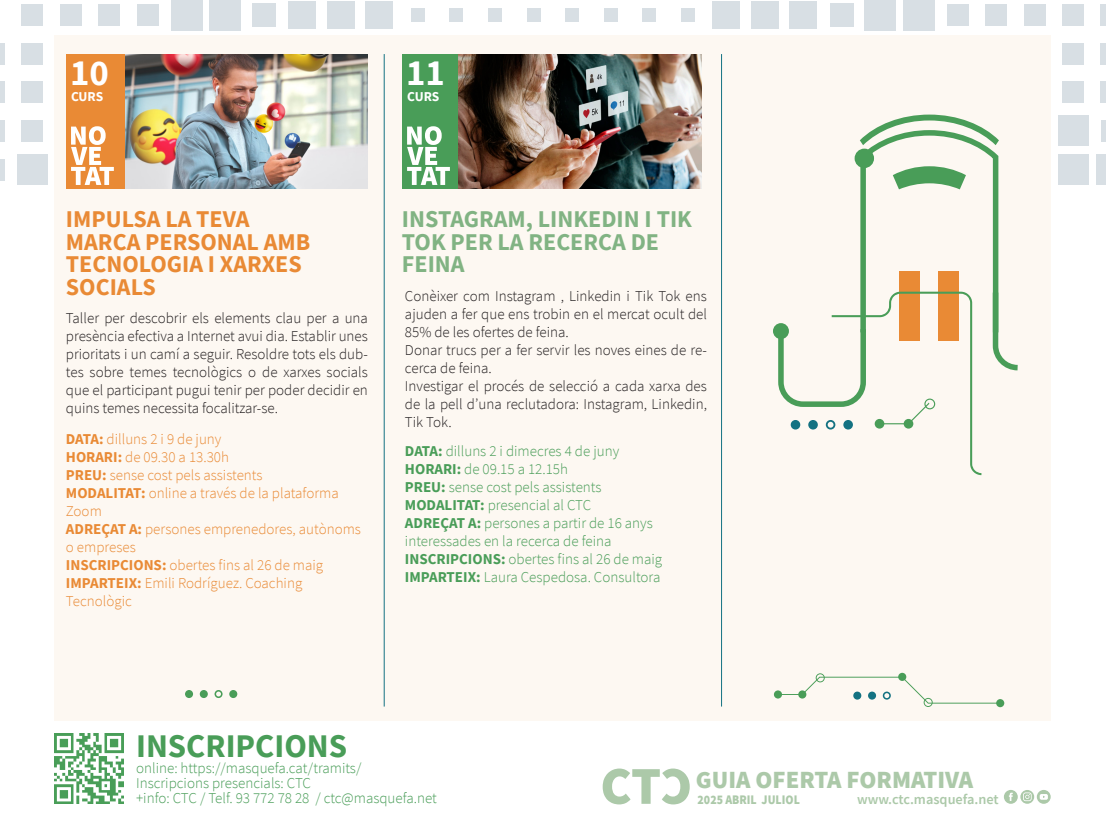
<style>
.page{position:relative;width:1106px;height:830px;background:#fff}
.page>*{position:absolute;margin:0;border:0;box-sizing:border-box;transform-origin:0 0}
.t1{font:700 36.75px "Source Sans Pro";color:#fff}
.t2{font:700 33px "Source Sans Pro";color:#499d58}
.t3{font:900 24.6px "Source Sans Pro";color:#acc9a9}
.NOMS_CURSOS{font:700 24px/22.5px "Source Sans Pro";color:#e98a35}
.NOMS_CURSOS-2{font:700 24px/22.5px "Source Sans Pro";color:#81b383}
.t4{font:300 15px/18px "Source Sans Pro";color:#231f20;text-align:justify}
.pa_de_text{font:300 15px/15px "Source Sans Pro";color:#499d58}
.pa_de_text-2{font:300 15px/18px "Source Sans Pro";color:#e98a35}
.t5{font:600 14.25px "Source Sans Pro";color:#acc9a9}
.t6{font:700 13.5px "Source Sans Pro";letter-spacing:-.015em;color:#fff}
.t7{font:900 13.05px "Source Sans Pro";color:#acc9a9;scale:.9 1}
.s1{font-weight:700}
</style>
<div class="page">
<svg style="left:1004px;top:790px;width:46px;height:13px"></svg>
<img style="left:54px;top:733px;width:70px;height:70px">
<svg style="left:602px;top:768px;width:87px;height:36px"></svg>
<div style="left:21px;top:4px;width:22px;height:22px;background:#d8dfe4"></div>
<div style="left:60px;top:4px;width:22px;height:22px;background:#d8dfe4"></div>
<div style="left:99px;top:4px;width:21px;height:22px;background:#d8dfe4"></div>
<div style="left:137px;top:4px;width:22px;height:22px;background:#d8dfe4"></div>
<div style="left:171px;top:0;width:31px;height:31px;background:#d8dfe4"></div>
<div style="left:209px;top:0;width:32px;height:31px;background:#d8dfe4"></div>
<div style="left:252px;top:3px;width:23px;height:24px;background:#d8dfe4"></div>
<div style="left:289px;top:2px;width:27px;height:27px;background:#d8dfe4"></div>
<div style="left:327px;top:2px;width:27px;height:27px;background:#d8dfe4"></div>
<div style="left:366px;top:2px;width:27px;height:27px;background:#d8dfe4"></div>
<div style="left:411px;top:8px;width:14px;height:14px;background:#d8dfe4"></div>
<div style="left:449px;top:8px;width:14px;height:14px;background:#d8dfe4"></div>
<div style="left:488px;top:8px;width:14px;height:14px;background:#d8dfe4"></div>
<div style="left:526px;top:8px;width:14px;height:14px;background:#d8dfe4"></div>
<div style="left:565px;top:8px;width:14px;height:14px;background:#d8dfe4"></div>
<div style="left:603px;top:8px;width:14px;height:14px;background:#d8dfe4"></div>
<div style="left:642px;top:8px;width:14px;height:14px;background:#d8dfe4"></div>
<div style="left:680px;top:8px;width:14px;height:14px;background:#d8dfe4"></div>
<div style="left:712px;top:2px;width:27px;height:27px;background:#d8dfe4"></div>
<div style="left:751px;top:2px;width:27px;height:27px;background:#d8dfe4"></div>
<div style="left:789px;top:2px;width:28px;height:27px;background:#d8dfe4"></div>
<div style="left:830px;top:3px;width:23px;height:24px;background:#d8dfe4"></div>
<div style="left:865px;top:0;width:31px;height:31px;background:#d8dfe4"></div>
<div style="left:903px;top:0;width:31px;height:31px;background:#d8dfe4"></div>
<div style="left:946px;top:4px;width:22px;height:22px;background:#d8dfe4"></div>
<div style="left:985px;top:4px;width:22px;height:22px;background:#d8dfe4"></div>
<div style="left:1023px;top:4px;width:22px;height:22px;background:#d8dfe4"></div>
<div style="left:1062px;top:4px;width:22px;height:22px;background:#d8dfe4"></div>
<div style="left:1100px;top:4px;width:6px;height:22px;background:#d8dfe4"></div>
<div style="left:0;top:43px;width:5px;height:22px;background:#d8dfe4"></div>
<div style="left:22px;top:43px;width:21px;height:22px;background:#d8dfe4"></div>
<div style="left:1062px;top:43px;width:22px;height:22px;background:#d8dfe4"></div>
<div style="left:1100px;top:43px;width:6px;height:22px;background:#d8dfe4"></div>
<div style="left:0;top:81px;width:5px;height:22px;background:#d8dfe4"></div>
<div style="left:22px;top:81px;width:21px;height:22px;background:#d8dfe4"></div>
<div style="left:1062px;top:81px;width:22px;height:22px;background:#d8dfe4"></div>
<div style="left:1100px;top:81px;width:6px;height:22px;background:#d8dfe4"></div>
<div style="left:0;top:120px;width:5px;height:22px;background:#d8dfe4"></div>
<div style="left:22px;top:120px;width:21px;height:22px;background:#d8dfe4"></div>
<div style="left:1057px;top:115px;width:31px;height:31px;background:#d8dfe4"></div>
<div style="left:1101px;top:120px;width:5px;height:22px;background:#d8dfe4"></div>
<div style="left:0;top:159px;width:5px;height:21px;background:#d8dfe4"></div>
<div style="left:17px;top:154px;width:31px;height:31px;background:#d8dfe4"></div>
<div style="left:1057px;top:154px;width:31px;height:31px;background:#d8dfe4"></div>
<div style="left:1096px;top:154px;width:10px;height:31px;background:#d8dfe4"></div>
<div style="left:55px;top:35px;width:996px;height:685px;background:#fdf8f2"></div>
<hr style="left:384px;top:54px;width:1px;height:652px;background:#147282">
<div style="left:66px;top:54px;width:91px;height:135px;background:#e98a35"></div>
<img style="left:125px;top:54px;width:243px;height:135px">
<div style="left:186px;top:690px;width:6px;height:7px;background:#499d58;border-radius:50%"></div>
<div style="left:185px;top:689px;width:8px;height:8px;border:2px solid #499d58;border-radius:50%"></div>
<div style="left:200px;top:690px;width:7px;height:7px;background:#499d58;border-radius:50%"></div>
<div style="left:200px;top:689px;width:8px;height:8px;border:2px solid #499d58;border-radius:50%"></div>
<div style="left:214px;top:689px;width:8px;height:8px;border:2px solid #499d58;border-radius:50%"></div>
<div style="left:230px;top:690px;width:6px;height:7px;background:#499d58;border-radius:50%"></div>
<div style="left:229px;top:689px;width:8px;height:8px;border:2px solid #499d58;border-radius:50%"></div>
<div style="left:402px;top:54px;width:90px;height:135px;background:#499d58"></div>
<img style="left:459px;top:54px;width:242px;height:135px">
<svg style="left:71px;top:126px;width:43px;height:59px"></svg>
<svg style="left:996px;top:698px;width:8px;height:8px"></svg>
<div style="left:774px;top:690px;width:8px;height:8px;background:#499d58;border-radius:50%"></div>
<svg style="left:780px;top:673px;width:220px;height:33px"></svg>
<hr style="left:721px;top:54px;width:1px;height:652px;background:#147282">
<svg style="left:407px;top:126px;width:43px;height:59px"></svg>
<div style="left:773px;top:323px;width:16px;height:16px;border:2px solid #499d58;border-radius:50%"></div>
<svg style="left:775px;top:114px;width:243px;height:361px"></svg>
<p class="t1" style="left:70px;top:48px;width:40px">10</p>
<p class="t6" style="left:71px;top:87px;width:34px">CURS</p>
<p class="t1" style="left:406px;top:48px;width:40px">11</p>
<p class="t6" style="left:407px;top:87px;width:34px">CURS</p>
<p class="NOMS_CURSOS" style="left:66px;top:207px;width:246px">IMPULSA LA TEVA<br>MARCA PERSONAL AMB<br>TECNOLOGIA I XARXES<br>SOCIALS</p>
<p class="t4" style="left:66px;top:309px;width:303px">Taller per descobrir els elements clau per a una presència efectiva a Internet avui dia. Establir unes prioritats i un camí a seguir. Resoldre tots els dub&shy;tes sobre temes tecnològics o de xarxes socials que el participant pugui tenir per poder decidir en quins temes necessita focalitzar-se.</p>
<p class="pa_de_text-2" style="left:66px;top:429px;width:157px"><span class="s1">DATA:</span> dilluns 2 i 9 de juny</p>
<p class="pa_de_text-2" style="left:66px;top:447px;width:164px"><span class="s1">HORARI:</span> de 09.30 a 13.30h</p>
<p class="pa_de_text-2" style="left:66px;top:465px;width:198px"><span class="s1">PREU:</span> sense cost pels assistents</p>
<p class="pa_de_text-2" style="left:66px;top:483px;width:274px"><span class="s1">MODALITAT:</span> online a través de la plataforma<br>Zoom</p>
<p class="pa_de_text-2" style="left:66px;top:519px;width:296px"><span class="s1">ADREÇAT A:</span> persones emprenedores, autònoms o empreses</p>
<p class="pa_de_text-2" style="left:66px;top:555px;width:259px"><span class="s1">INSCRIPCIONS:</span> obertes fins al 26 de maig</p>
<p class="pa_de_text-2" style="left:66px;top:573px;width:238px"><span class="s1">IMPARTEIX:</span> Emili Rodríguez. Coaching<br>Tecnològic</p>
<p class="NOMS_CURSOS-2" style="left:402px;top:207px;width:291px">INSTAGRAM, LINKEDIN I TIK<br>TOK PER LA RECERCA DE<br>FEINA</p>
<p class="t4" style="left:405px;top:286px;width:303px">Conèixer com Instagram , Linkedin i Tik Tok ens ajuden a fer que ens trobin en el mercat ocult del 85% de les ofertes de feina.</p>
<p class="t4" style="left:405px;top:340px;width:303px">Donar trucs per a fer servir les noves eines de re&shy;cerca de feina.</p>
<p class="t4" style="left:405px;top:376px;width:303px">Investigar el procés de selecció a cada xarxa des de la pell d’una reclutadora: Instagram, Linkedin, Tik Tok.</p>
<p class="pa_de_text" style="left:405px;top:443px;width:216px"><span class="s1">DATA:</span> dilluns 2 i dimecres 4 de juny</p>
<p class="pa_de_text" style="left:405px;top:461px;width:164px"><span class="s1">HORARI:</span> de 09.15 a 12.15h</p>
<p class="pa_de_text" style="left:405px;top:479px;width:198px"><span class="s1">PREU:</span> sense cost pels assistents</p>
<p class="pa_de_text" style="left:405px;top:497px;width:188px"><span class="s1">MODALITAT:</span> presencial al CTC</p>
<p class="pa_de_text" style="left:405px;top:514px;width:249px;line-height:18px"><span class="s1">ADREÇAT A:</span> persones a partir de 16 anys interessades en la recerca de feina</p>
<p class="pa_de_text" style="left:405px;top:551px;width:259px"><span class="s1">INSCRIPCIONS:</span> obertes fins al 26 de maig</p>
<p class="pa_de_text" style="left:405px;top:569px;width:257px"><span class="s1">IMPARTEIX:</span> Laura Cespedosa. Consultora</p>
<h2 class="t2" style="left:136px;top:723px;width:213px">INSCRIPCIONS</h2>
<p class="pa_de_text" style="left:136px;top:760px;width:302px">online: https://masquefa.cat/tramits/<br>Inscripcions presencials: CTC<br>+info: CTC / Telf. 93 772 78 28 / ctc@masquefa.net</p>
<h3 class="t3" style="left:696px;top:762px;width:279px">GUIA OFERTA FORMATIVA</h3>
<p class="t5" style="left:857px;top:789px;width:143px">www.ctc.masquefa.net</p>
<p class="t7" style="left:697px;top:790px;width:115px">2025 ABRIL JULIOL</p>
</div>
